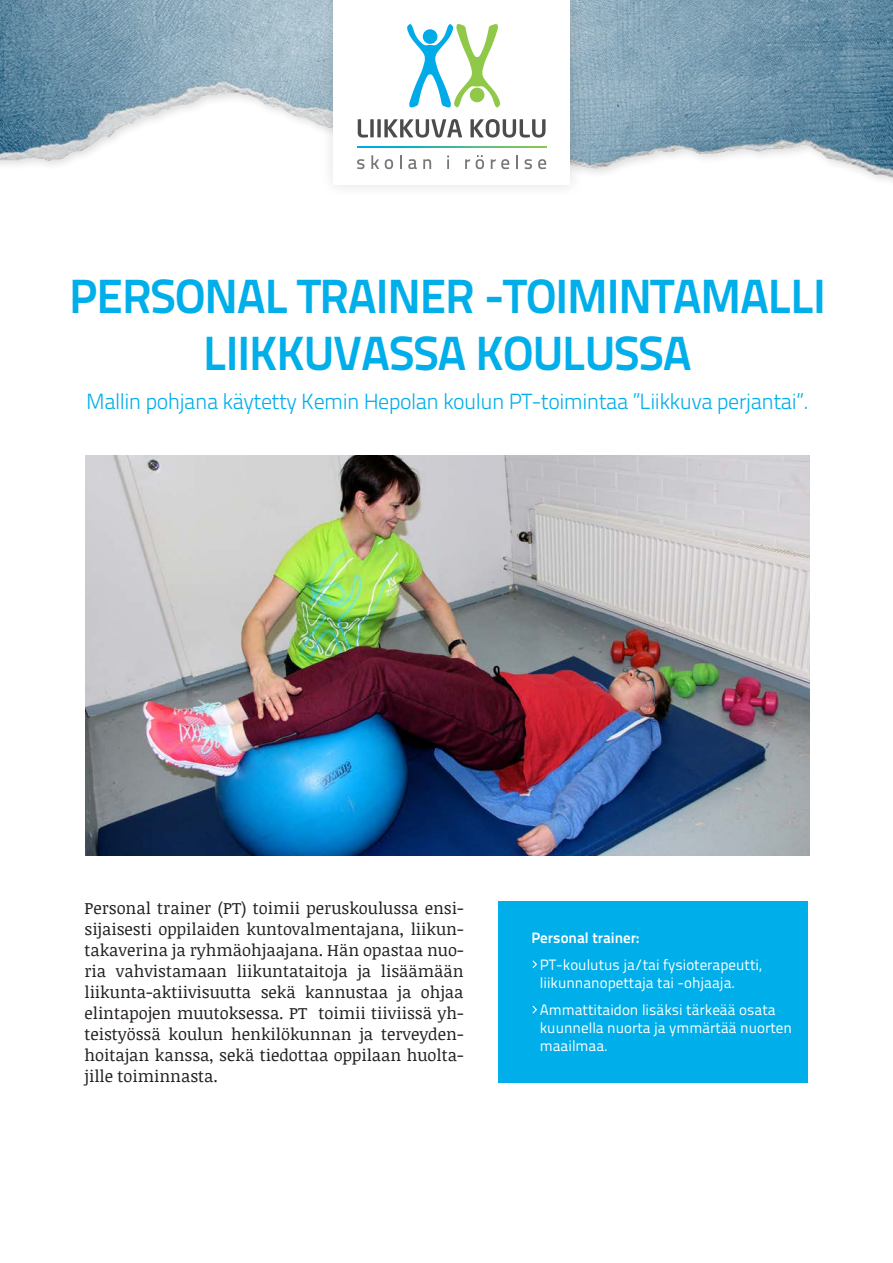
<style>
.page{position:relative;width:893px;height:1263px;background:#fff}
.page>*{position:absolute;margin:0;border:0;box-sizing:border-box;transform-origin:0 0}
.t1{font:700 48px "Titillium Text 22 L";letter-spacing:-.025em;color:#00aee9}
.t2{font:300 21.9px "Titillium Text 22 L";letter-spacing:-.025em;color:#00aee9}
.t3{font:16.5px/21px "Noticia Text";color:#231f20;text-align:justify}
.t4{font:15px/18px "Titillium Text 22 L";color:#fff}
.t5{font:700 15px "Titillium Text 22 L";color:#fff}
</style>
<div class="page">
<div style="left:498px;top:901px;width:310px;height:182px;background:#00aee9"></div>
<img style="left:0;top:0;width:893px;height:178px">
<div style="left:319px;top:0;width:265px;height:198px;background:#231f20;opacity:.15"></div>
<div style="left:334px;top:0;width:236px;height:184px;background:#fff"></div>
<svg style="left:358px;top:119px;width:10px;height:19px"></svg>
<svg style="left:370px;top:119px;width:4px;height:18px"></svg>
<svg style="left:377px;top:119px;width:4px;height:18px"></svg>
<svg style="left:384px;top:119px;width:78px;height:19px"></svg>
<svg style="left:470px;top:119px;width:75px;height:19px"></svg>
<svg style="left:357px;top:159px;width:8px;height:10px"></svg>
<svg style="left:371px;top:155px;width:8px;height:14px"></svg>
<svg style="left:385px;top:159px;width:8px;height:10px"></svg>
<svg style="left:400px;top:155px;width:2px;height:14px"></svg>
<svg style="left:408px;top:159px;width:9px;height:10px"></svg>
<svg style="left:423px;top:159px;width:8px;height:10px"></svg>
<svg style="left:447px;top:155px;width:2px;height:14px"></svg>
<svg style="left:465px;top:159px;width:5px;height:10px"></svg>
<svg style="left:476px;top:155px;width:8px;height:14px"></svg>
<svg style="left:491px;top:159px;width:18px;height:10px"></svg>
<svg style="left:516px;top:155px;width:2px;height:14px"></svg>
<svg style="left:524px;top:159px;width:8px;height:10px"></svg>
<svg style="left:538px;top:159px;width:8px;height:10px"></svg>
<svg style="left:357px;top:146px;width:189px;height:2px"></svg>
<svg style="left:407px;top:24px;width:93px;height:84px"></svg>
<div style="left:470px;top:88px;width:14px;height:14px;background:#90c848;border-radius:50%"></div>
<img style="left:85px;top:455px;width:724px;height:401px">
<svg style="left:532px;top:960px;width:5px;height:9px"></svg>
<svg style="left:532px;top:1005px;width:5px;height:9px"></svg>
<p class="t1" style="left:69px;top:260px;width:758px">PERSONAL TRAINER -TOIMINTAMALLI</p>
<p class="t1" style="left:203px;top:317px;width:490px">LIIKKUVASSA KOULUSSA</p>
<p class="t2" style="left:86px;top:386px;width:724px">Mallin pohjana käytetty Kemin Hepolan koulun PT-toimintaa ”Liikkuva perjantai”.</p>
<p class="t3" style="left:85px;top:897px;width:380px">Personal trainer (PT) toimii peruskoulussa ensi&shy;sijaisesti oppilaiden kuntovalmentajana, liikun&shy;takaverina ja ryhmäohjaajana. Hän opastaa nuo&shy;ria vahvistamaan liikuntataitoja ja lisäämään liikunta-aktiivisuutta sekä kannustaa ja ohjaa elintapojen muutoksessa. PT toimii tiiviissä yh&shy;teistyössä koulun henkilökunnan ja terveyden&shy;hoitajan kanssa, sekä tiedottaa oppilaan huolta&shy;jille toiminnasta.</p>
<p class="t5" style="left:531px;top:926px;width:110px">Personal trainer:</p>
<p class="t4" style="left:540px;top:954px;width:223px">PT-koulutus ja/tai fysioterapeutti, liikunnanopettaja tai -ohjaaja.</p>
<p class="t4" style="left:540px;top:999px;width:254px">Ammattitaidon lisäksi tärkeää osata kuunnella nuorta ja ymmärtää nuorten maailmaa.</p>
</div>
